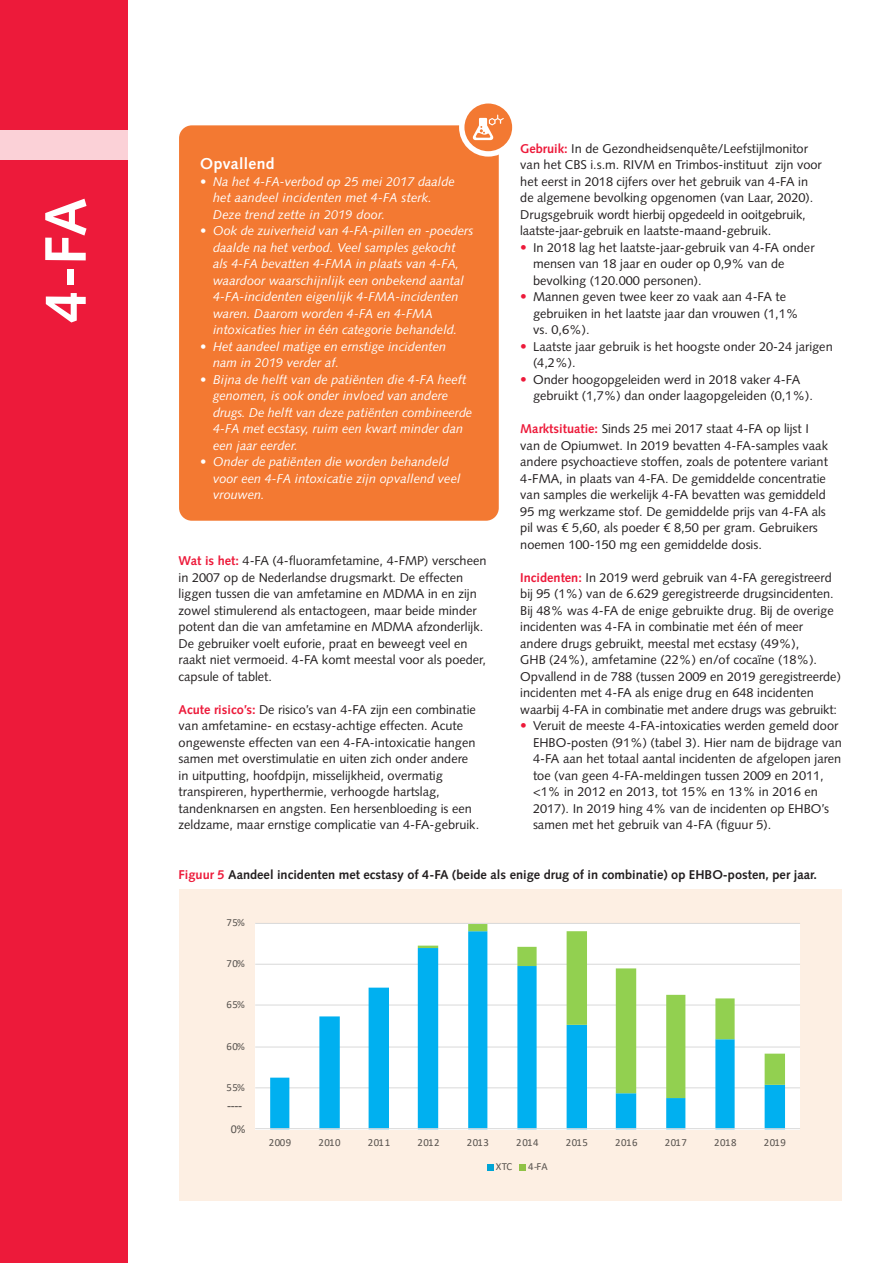
<style>
.page{position:relative;width:893px;height:1263px;background:#fff}
.page>*{position:absolute;margin:0;border:0;box-sizing:border-box;transform-origin:0 0}
._01-kop_1{font:700 58.5px "Syntax LT Std";color:#fff}
._02-kop_2_wit{font:700 15.75px "Syntax LT Std";letter-spacing:.02em;color:#fff}
.t1{font:13.2px "Calibri";color:#404040}
._03-brood{font:12.75px/16.5px "Syntax LT Std";color:#231f20}
.t2{font:italic 12.75px/16.5px "Syntax LT Std";color:#fff}
._03-brood-2{font:700 12.75px "Syntax LT Std";color:#231f20}
.t3{font:12px "Calibri";color:#595959}
.t4{font:10.8px "Calibri";letter-spacing:.05em;color:#595959}
.s1{font-weight:700;color:#ed1a3a}
.s2{font-size:13.5px;color:#ed1a3a}
.s3{color:#ed1a3a}
</style>
<div class="page">
<div style="left:0;top:0;width:128px;height:1263px;background:#ed1a3a"></div>
<div style="left:0;top:130px;width:128px;height:29px;background:#fbd1d7"></div>
<div style="left:179px;top:890px;width:663px;height:311px;background:#fdefe3"></div>
<svg style="left:255px;top:923px;width:545px;height:248px"></svg>
<div style="left:179px;top:125px;width:320px;height:396px;background:#f37932;border-radius:13px"></div>
<svg style="left:462px;top:101px;width:53px;height:53px"></svg>
<div style="left:459px;top:98px;width:58px;height:59px;border:5px solid #fff;border-radius:50%"></div>
<svg style="left:473px;top:115px;width:31px;height:25px"></svg>
<p class="_01-kop_1" style="left:32px;top:322px;width:126px;rotate:-90deg">4-FA</p>
<p class="_02-kop_2_wit" style="left:200px;top:155px;width:76px">Opvallend</p>
<p class="t2" style="left:213px;top:173px;width:243px;text-indent:-13px">• Na het 4-FA-verbod op 25 mei 2017 daalde het aandeel incidenten met 4-FA sterk.<br>Deze trend zette in 2019 door.</p>
<p class="t2" style="left:213px;top:222px;width:262px;text-indent:-13px">• Ook de zuiverheid van 4-FA-pillen en -poeders daalde na het verbod. Veel samples gekocht als 4-FA bevatten 4-FMA in plaats van 4-FA, waardoor waarschijnlijk een onbekend aantal 4-FA-incidenten eigenlijk 4-FMA-incidenten waren. Daarom worden 4-FA en 4-FMA intoxicaties hier in één categorie behandeld.</p>
<p class="t2" style="left:213px;top:338px;width:235px;text-indent:-13px">• Het aandeel matige en ernstige incidenten nam in 2019 verder af.</p>
<p class="t2" style="left:213px;top:371px;width:261px;text-indent:-13px">• Bijna de helft van de patiënten die 4-FA heeft genomen, is ook onder invloed van andere drugs. De helft van deze patiënten combineerde 4-FA met ecstasy, ruim een kwart minder dan een jaar eerder.</p>
<p class="t2" style="left:213px;top:453px;width:249px;text-indent:-13px">• Onder de patiënten die worden behandeld voor een 4-FA intoxicatie zijn opvallend veel vrouwen.</p>
<p class="_03-brood" style="left:179px;top:552px;width:309px"><span class="s1">Wat is het:</span> 4-FA (4-fluoramfetamine, 4-FMP) verscheen in 2007 op de Nederlandse drugsmarkt. De effecten liggen tussen die van amfetamine en MDMA in en zijn zowel stimulerend als entactogeen, maar beide minder potent dan die van amfetamine en MDMA afzonderlijk.<br>De gebruiker voelt euforie, praat en beweegt veel en raakt niet vermoeid. 4-FA komt meestal voor als poeder, capsule of tablet.</p>
<p class="_03-brood" style="left:179px;top:701px;width:302px"><span class="s1">Acute risico’s:</span> De risico’s van 4-FA zijn een combinatie van amfetamine- en ecstasy-achtige effecten. Acute ongewenste effecten van een 4-FA-intoxicatie hangen samen met overstimulatie en uiten zich onder andere in uitputting, hoofdpijn, misselijkheid, overmatig transpireren, hyperthermie, verhoogde hartslag, tandenknarsen en angsten. Een hersenbloeding is een zeldzame, maar ernstige complicatie van 4-FA-gebruik.</p>
<p class="_03-brood" style="left:520px;top:140px;width:303px"><span class="s1">Gebruik:</span> In de Gezondheidsenquête/Leefstijlmonitor van het CBS i.s.m. RIVM en Trimbos-instituut zijn voor het eerst in 2018 cijfers over het gebruik van 4-FA in de algemene bevolking opgenomen (van Laar, 2020).<br>Drugsgebruik wordt hierbij opgedeeld in ooitgebruik, laatste-jaar-gebruik en laatste-maand-gebruik.</p>
<p class="_03-brood" style="left:533px;top:239px;width:283px;text-indent:-13px"><span class="s2">•</span> In 2018 lag het laatste-jaar-gebruik van 4-FA onder mensen van 18 jaar en ouder op 0,9% van de bevolking (120.000 personen).</p>
<p class="_03-brood" style="left:533px;top:288px;width:267px;text-indent:-13px"><span class="s2">•</span> Mannen geven twee keer zo vaak aan 4-FA te gebruiken in het laatste jaar dan vrouwen (1,1% vs. 0,6%).</p>
<p class="_03-brood" style="left:533px;top:338px;width:301px;text-indent:-13px"><span class="s2">•</span> Laatste jaar gebruik is het hoogste onder 20-24 jarigen (4,2%).</p>
<p class="_03-brood" style="left:533px;top:371px;width:281px;text-indent:-13px"><span class="s2">•</span> Onder hoogopgeleiden werd in 2018 vaker 4-FA gebruikt (1,7%) dan onder laagopgeleiden (0,1%).</p>
<p class="_03-brood" style="left:520px;top:420px;width:309px"><span class="s1">Marktsituatie:</span> Sinds 25 mei 2017 staat 4-FA op lijst I van de Opiumwet. In 2019 bevatten 4-FA-samples vaak andere psychoactieve stoffen, zoals de potentere variant 4-FMA, in plaats van 4-FA. De gemiddelde concentratie van samples die werkelijk 4-FA bevatten was gemiddeld 95 mg werkzame stof. De gemiddelde prijs van 4-FA als pil was € 5,60, als poeder € 8,50 per gram. Gebruikers noemen 100-150 mg een gemiddelde dosis.</p>
<p class="_03-brood" style="left:520px;top:569px;width:322px"><span class="s1">Incidenten:</span> In 2019 werd gebruik van 4-FA geregistreerd bij 95 (1%) van de 6.629 geregistreerde drugsincidenten.<br>Bij 48% was 4-FA de enige gebruikte drug. Bij de overige incidenten was 4-FA in combinatie met één of meer andere drugs gebruikt, meestal met ecstasy (49%),<br>GHB (24%), amfetamine (22%) en/of cocaïne (18%).<br>Opvallend in de 788 (tussen 2009 en 2019 geregistreerde) incidenten met 4-FA als enige drug en 648 incidenten waarbij 4-FA in combinatie met andere drugs was gebruikt:</p>
<p class="_03-brood" style="left:533px;top:717px;width:310px;text-indent:-13px"><span class="s2">•</span> Veruit de meeste 4-FA-intoxicaties werden gemeld door EHBO-posten (91%) (tabel 3). Hier nam de bijdrage van 4-FA aan het totaal aantal incidenten de afgelopen jaren toe (van geen 4-- FA-meldingen tussen 2009 en 2011, &lt;1% in 2012 en 2013, tot 15% en 13% in 2016 en 2017). In 2019 hing 4% van de incidenten op EHBO’s samen met het gebruik van 4-FA (figuur 5).</p>
<p class="_03-brood-2" style="left:179px;top:867px;width:640px"><span class="s3">Figuur 5</span> Aandeel incidenten met ecstasy of 4-FA (beide als enige drug of in combinatie) op EHBO-posten, per jaar.</p>
<p class="t4" style="left:226px;top:915px;width:20px">75%</p>
<p class="t4" style="left:226px;top:956px;width:20px">70%</p>
<p class="t4" style="left:226px;top:997px;width:20px">65%</p>
<p class="t4" style="left:226px;top:1039px;width:20px">60%</p>
<p class="t4" style="left:226px;top:1080px;width:20px">55%</p>
<p class="t1" style="left:227px;top:1096px;width:16px">----</p>
<p class="t3" style="left:228px;top:1120px;width:19px"><sup>-</sup>0%</p>
<p class="t4" style="left:226px;top:1120px;width:20px">50%</p>
<p class="t4" style="left:269px;top:1135px;width:24px">2009</p>
<p class="t4" style="left:318px;top:1135px;width:24px">2010</p>
<p class="t4" style="left:368px;top:1135px;width:24px">2011</p>
<p class="t4" style="left:417px;top:1135px;width:24px">2012</p>
<p class="t4" style="left:467px;top:1135px;width:24px">2013</p>
<p class="t4" style="left:516px;top:1135px;width:24px">2014</p>
<p class="t4" style="left:566px;top:1135px;width:24px">2015</p>
<p class="t4" style="left:615px;top:1135px;width:24px">2016</p>
<p class="t4" style="left:665px;top:1135px;width:24px">2017</p>
<p class="t4" style="left:714px;top:1135px;width:24px">2018</p>
<p class="t4" style="left:764px;top:1135px;width:24px">2019</p>
<p class="t4" style="left:496px;top:1159px;width:18px">XTC</p>
<p class="t4" style="left:528px;top:1159px;width:21px">4-FA</p>
</div>
